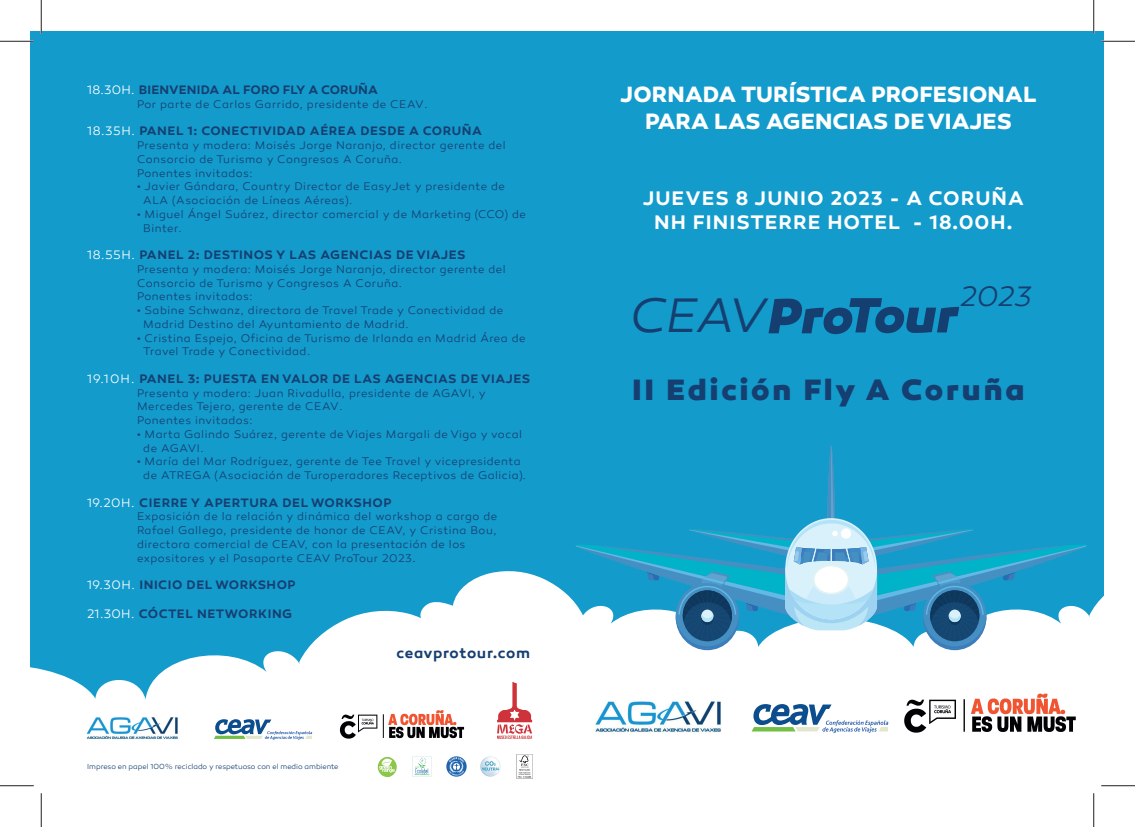
<style>
.page{position:relative;width:1135px;height:827px;background:#fff}
.page>*{position:absolute;margin:0;border:0;box-sizing:border-box;transform-origin:0 0}
.t1{font:italic 300 49.38px "Canaro W00";color:#163f71}
.t2{font:800 30px "Canaro W00";letter-spacing:.1em;color:#163f71}
.t3{font:italic 300 28.62px "Canaro W00";color:#163f71}
.t4{font:700 22.5px/27px "Canaro W00";letter-spacing:.005em;color:#fff;text-align:center}
.t5{font:600 20px/24px "Canaro W00";letter-spacing:.05em;color:#fff;text-align:center}
.t6{font:600 15px "Canaro W00";letter-spacing:.04em;color:#163f71}
.t7{font:600 12.5px "Canaro W00";letter-spacing:.04em;color:#163f71}
.t8{font:600 12.5px "Canaro W00";letter-spacing:.005em;color:#163f71}
.t9{font:300 11.25px/13.8px "Canaro W00";letter-spacing:.045em;color:#163f71}
.t10{font:300 7.5px "Canaro W00";letter-spacing:-.005em;color:#163f71}
.s1{font-weight:300;color:#fff}
.s2{font-size:12.5px}
.s3{font-weight:800;font-size:50.38px}
</style>
<div class="page">
<div style="left:31px;top:31px;width:1073px;height:765px;background:#139bcc"></div>
<svg style="left:31px;top:610px;width:359px;height:186px;fill:#fff"></svg>
<div style="left:390px;top:571px;width:714px;height:225px;background:#fff"></div>
<svg style="left:575px;top:445px;width:512px;height:203px"></svg>
<svg style="left:849px;top:298px;width:110px;height:35px"></svg>
<img style="left:589px;top:684px;width:138px;height:65px">
<img style="left:898px;top:692px;width:186px;height:46px">
<img style="left:83px;top:704px;width:99px;height:47px">
<img style="left:335px;top:709px;width:135px;height:34px">
<img style="left:490px;top:674px;width:48px;height:72px">
<svg style="left:751px;top:704px;width:137px;height:29px;background:#b3c9d5"></svg>
<svg style="left:214px;top:719px;width:98px;height:21px;background:#b3c9d5"></svg>
<img style="left:446px;top:756px;width:20px;height:20px">
<img style="left:480px;top:756px;width:20px;height:20px">
<img style="left:412px;top:756px;width:20px;height:20px">
<img style="left:517px;top:754px;width:16px;height:24px">
<img style="left:369px;top:756px;width:38px;height:21px">
<hr style="left:0;top:40px;width:34px;height:2px;background:#fff">
<hr style="left:1101px;top:40px;width:34px;height:2px;background:#fff">
<hr style="left:40px;top:0;width:2px;height:34px;background:#fff">
<hr style="left:40px;top:793px;width:2px;height:34px;background:#fff">
<hr style="left:0;top:41px;width:34px;height:1px;background:#231f20">
<hr style="left:1101px;top:41px;width:34px;height:1px;background:#231f20">
<hr style="left:0;top:785px;width:34px;height:1px;background:#231f20">
<hr style="left:1101px;top:785px;width:34px;height:1px;background:#231f20">
<hr style="left:41px;top:0;width:1px;height:34px;background:#231f20">
<hr style="left:41px;top:793px;width:1px;height:34px;background:#231f20">
<hr style="left:1093px;top:0;width:1px;height:34px;background:#231f20">
<hr style="left:1093px;top:793px;width:1px;height:34px;background:#231f20">
<p class="t8" style="left:87px;top:82px;width:292px"><span class="s1">18.30H.</span> BIENVENIDA AL FORO FLY A CORUÑA</p>
<p class="t9" style="left:137px;top:97px;width:292px">Por parte de Carlos Garrido, presidente de CEAV.</p>
<p class="t7" style="left:87px;top:123px;width:396px"><span class="s1">18.35H.</span> PANEL 1: CONECTIVIDAD AÉREA DESDE A CORUÑA</p>
<p class="t9" style="left:137px;top:138px;width:370px">Presenta y modera: Moisés Jorge Naranjo, director gerente del<br>Consorcio de Turismo y Congresos A Coruña.<br>Ponentes invitados:</p>
<p class="t9" style="left:143px;top:180px;width:363px;text-indent:-6px">• Javier Gándara, Country Director de EasyJet y presidente de<br>ALA (Asociación de Líneas Aéreas).</p>
<p class="t9" style="left:143px;top:207px;width:384px;text-indent:-6px">• Miguel Ángel Suárez, director comercial y de Marketing (CCO) de<br>Binter.</p>
<p class="t7" style="left:87px;top:247px;width:380px"><span class="s1">18.55H.</span> PANEL 2: DESTINOS Y LAS AGENCIAS DE VIAJES</p>
<p class="t9" style="left:137px;top:262px;width:370px">Presenta y modera: Moisés Jorge Naranjo, director gerente del<br>Consorcio de Turismo y Congresos A Coruña.<br>Ponentes invitados:</p>
<p class="t9" style="left:143px;top:303px;width:361px;text-indent:-6px">• Sabine Schwanz, directora de Travel Trade y Conectividad de<br>Madrid Destino del Ayuntamiento de Madrid.</p>
<p class="t9" style="left:143px;top:331px;width:384px;text-indent:-6px">• Cristina Espejo, Oficina de Turismo de Irlanda en Madrid Área de<br>Travel Trade y Conectividad.</p>
<p class="t7" style="left:87px;top:371px;width:445px"><span class="s1">19.10H.</span> PANEL 3: PUESTA EN VALOR DE LAS AGENCIAS DE VIAJES</p>
<p class="t9" style="left:137px;top:386px;width:350px">Presenta y modera: Juan Rivadulla, presidente de AGAVI, y<br>Mercedes Tejero, gerente de CEAV.<br>Ponentes invitados:</p>
<p class="t9" style="left:143px;top:427px;width:380px;text-indent:-6px">• Marta Galindo Suárez, gerente de Viajes Margali de Vigo y vocal de AGAVI.</p>
<p class="t9" style="left:137px;top:455px;width:390px;text-align:center">• María del Mar Rodríguez, gerente de Tee Travel y vicepresidenta de ATREGA (Asociación de Turoperadores Receptivos de Galicia).</p>
<p class="t7" style="left:87px;top:495px;width:306px"><span class="s1">19.20H.</span> CIERRE Y APERTURA DEL WORKSHOP</p>
<p class="t9" style="left:137px;top:510px;width:362px">Exposición de la relación y dinámica del workshop a cargo de Rafael Gallego, presidente de honor de CEAV, y Cristina Bou, directora comercial de CEAV, con la presentación de los expositores y el Pasaporte CEAV ProTour 2023<span class="s2">.</span></p>
<p class="t7" style="left:87px;top:577px;width:210px"><span class="s1">19.30H.</span> INICIO DEL WORKSHOP</p>
<p class="t7" style="left:87px;top:606px;width:207px"><span class="s1">21.30H.</span> CÓCTEL NETWORKING</p>
<p class="t10" style="left:87px;top:762px;width:253px">Impreso en papel 100% reciclado y respetuoso con el medio ambiente</p>
<h3 class="t6" style="left:396px;top:643px;width:135px">ceavprotour.com</h3>
<h3 class="t4" style="left:621px;top:80px;width:417px">JORNADA TURÍSTICA PROFESIONAL<br>PARA LAS AGENCIAS DE VIAJES</h3>
<h3 class="t5" style="left:643px;top:187px;width:382px">JUEVES 8 JUNIO 2023 - A CORUÑA<br>NH FINISTERRE HOTEL - 18.00H.</h3>
<h1 class="t1" style="left:630px;top:287px;width:225px">CEAV<span class="s3">Pro</span></h1>
<h3 class="t3" style="left:960px;top:280px;width:73px">2023</h3>
<h2 class="t2" style="left:633px;top:371px;width:393px">II Edición Fly A Coruña</h2>
</div>
